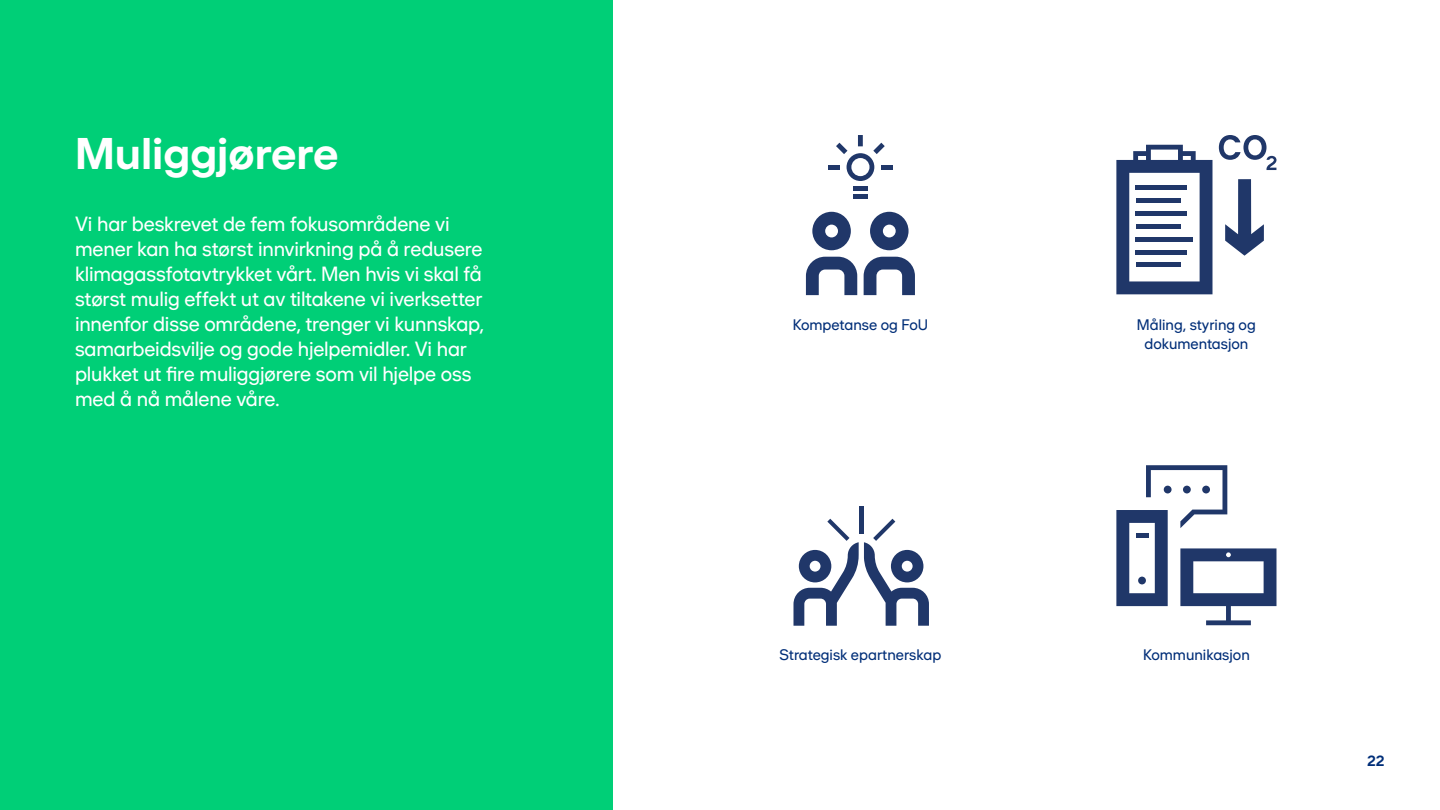
<style>
.page{position:relative;width:1440px;height:810px;background:#fff}
.page>*{position:absolute;margin:0;border:0;box-sizing:border-box;transform-origin:0 0}
.t1{font:700 45px "Shape Sans";color:#fff}
.t2{font:20.85px/25px "Shape Sans";letter-spacing:-.01em;color:#fff}
.t3{font:15.45px/19.1px "Shape Sans";color:#002e78;text-align:center}
.t4{font:700 15px "Shape Sans";color:#002e78}
</style>
<div class="page">
<div style="left:0;top:0;width:612px;height:810px;background:#00cf77"></div>
<svg style="left:864px;top:257px;width:51px;height:38px"></svg>
<svg style="left:870px;top:212px;width:39px;height:38px"></svg>
<svg style="left:812px;top:212px;width:39px;height:38px"></svg>
<svg style="left:806px;top:257px;width:51px;height:38px"></svg>
<div style="left:853px;top:186px;width:15px;height:5px;background:#203769"></div>
<div style="left:853px;top:194px;width:15px;height:5px;background:#203769"></div>
<hr style="left:828px;top:165px;width:12px;height:4px;background:#203769">
<hr style="left:881px;top:165px;width:11px;height:4px;background:#203769">
<div style="left:858px;top:135px;width:5px;height:11px;background:#203769"></div>
<svg style="left:836px;top:143px;width:49px;height:38px"></svg>
<hr style="left:859px;top:507px;width:4px;height:27px;background:#203769">
<svg style="left:794px;top:519px;width:135px;height:107px"></svg>
<svg style="left:1225px;top:179px;width:39px;height:77px"></svg>
<svg style="left:1219px;top:135px;width:57px;height:35px"></svg>
<svg style="left:1116px;top:145px;width:96px;height:149px"></svg>
<div style="left:1136px;top:185px;width:51px;height:5px;background:#203769"></div>
<div style="left:1136px;top:198px;width:44px;height:5px;background:#203769"></div>
<div style="left:1136px;top:211px;width:51px;height:5px;background:#203769"></div>
<div style="left:1136px;top:224px;width:44px;height:5px;background:#203769"></div>
<div style="left:1136px;top:237px;width:57px;height:5px;background:#203769"></div>
<hr style="left:1136px;top:250px;width:51px;height:4px;background:#203769">
<div style="left:1136px;top:262px;width:44px;height:5px;background:#203769"></div>
<svg style="left:1116px;top:465px;width:160px;height:160px"></svg>
<h1 class="t1" style="left:75px;top:126px;width:265px">Muliggjørere</h1>
<p class="t2" style="left:75px;top:211px;width:411px">Vi har beskrevet de fem fokusområdene vi mener kan ha størst innvirkning på å redusere klimagassfotavtrykket vårt. Men hvis vi skal få størst mulig effekt ut av tiltakene vi iverksetter innenfor disse områdene, trenger vi kunnskap, samarbeidsvilje og gode hjelpemidler. Vi har plukket ut fire muliggjørere som vil hjelpe oss med å nå målene våre.</p>
<p class="t3" style="left:793px;top:315px;width:137px">Kompetanse og FoU</p>
<p class="t3" style="left:780px;top:645px;width:163px">Strategisk epartnerskap</p>
<p class="t3" style="left:1137px;top:315px;width:120px">Måling, styring og dokumentasjon</p>
<p class="t3" style="left:1143px;top:645px;width:108px">Kommunikasjon</p>
<p class="t4" style="left:1367px;top:752px;width:19px">22</p>
</div>
